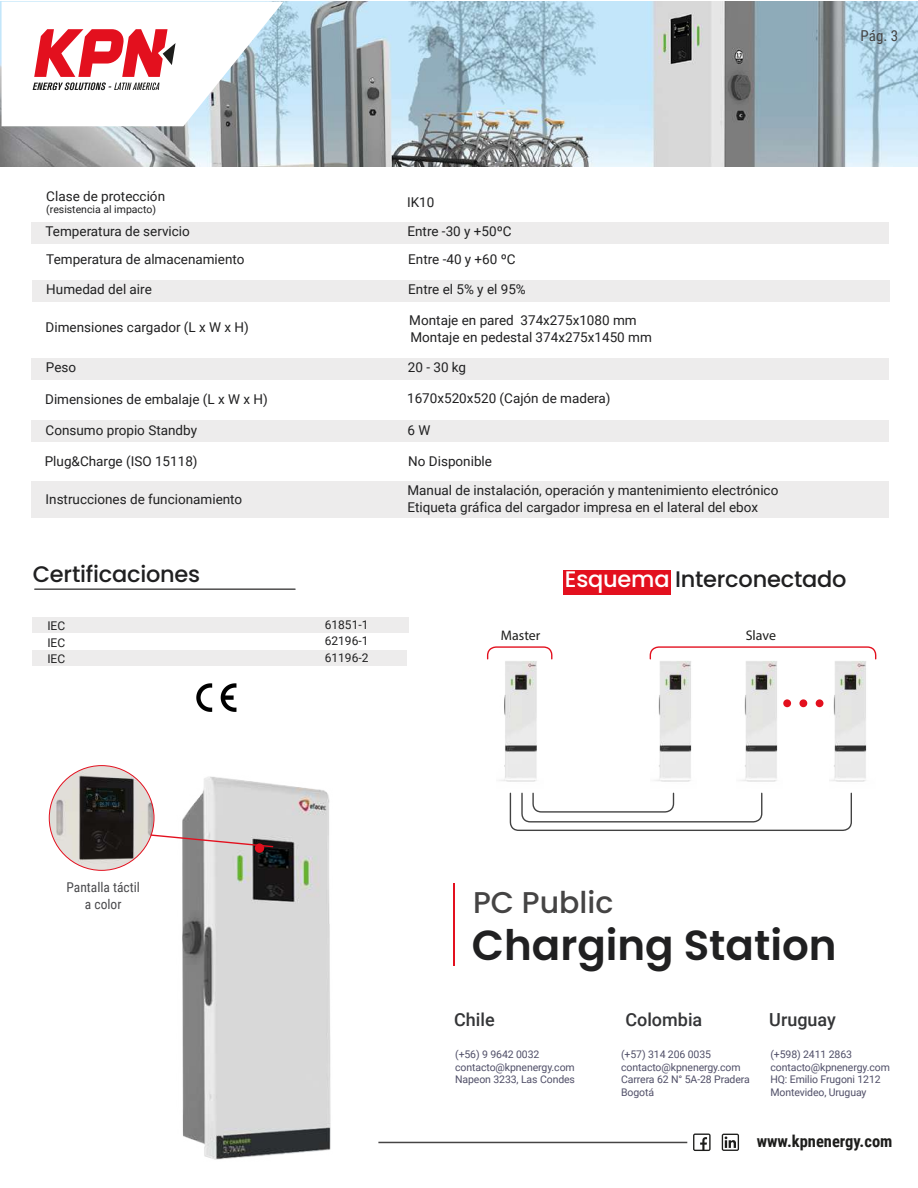
<style>
.page{position:relative;width:918px;height:1188px;background:#fff}
.page>*{position:absolute;margin:0;border:0;box-sizing:border-box;transform-origin:0 0}
.t1{font:600 42px "Poppins";color:#202021}
.t2{font:500 30px "Poppins";color:#454444}
.t3{font:500 22.5px "Poppins";letter-spacing:-.01em;color:#202021}
.t4{font:500 18px "Roboto";color:#343537}
.t5{font:700 16.5px "Roboto Condensed";color:#1d1d1b}
.t6{font:15px "Roboto Condensed";color:#454444}
.t7{font:13.95px "Myriad Pro";color:#1d1d1b}
.t8{font:13.5px/17.9px "Roboto";color:#202021}
.t9{font:13.5px/16.2px "Roboto Condensed";color:#4a4a4d;text-align:center}
.t10{font:12px/16.5px "Roboto";color:#202021;text-align:justify}
.t11{font:10.5px/12.6px "Roboto";letter-spacing:-.01em;color:#504f68}
.t12{font:10.5px "Roboto";color:#202021}
.s1{color:#fff}
</style>
<div class="page">
<img style="left:0;top:2px;width:918px;height:165px">
<hr style="left:453px;top:883px;width:1px;height:83px;background:#e3101e">
<svg style="left:2px;top:2px;width:281px;height:124px"></svg>
<svg style="left:693px;top:1134px;width:18px;height:17px"></svg>
<svg style="left:722px;top:1134px;width:17px;height:17px"></svg>
<hr style="left:34px;top:588px;width:262px;height:2px;background:#454444">
<div style="left:32px;top:650px;width:375px;height:16px;background:#edecec"></div>
<div style="left:32px;top:617px;width:377px;height:16px;background:#edecec"></div>
<img style="left:196px;top:683px;width:41px;height:29px">
<div style="left:31px;top:222px;width:858px;height:22px;background:#edecec"></div>
<div style="left:32px;top:280px;width:857px;height:22px;background:#edecec"></div>
<div style="left:32px;top:358px;width:857px;height:22px;background:#edecec"></div>
<div style="left:31px;top:420px;width:858px;height:22px;background:#edecec"></div>
<div style="left:31px;top:482px;width:858px;height:36px;background:#edecec"></div>
<svg style="left:509px;top:792px;width:343px;height:39px"></svg>
<img style="left:499px;top:661px;width:38px;height:121px">
<img style="left:654px;top:661px;width:38px;height:121px">
<img style="left:740px;top:661px;width:38px;height:121px">
<img style="left:829px;top:661px;width:38px;height:121px">
<div style="left:783px;top:699px;width:8px;height:8px;background:#e3101e;border-radius:50%"></div>
<div style="left:799px;top:699px;width:8px;height:8px;background:#e3101e;border-radius:50%"></div>
<div style="left:816px;top:699px;width:7px;height:8px;background:#e3101e;border-radius:50%"></div>
<svg style="left:486px;top:646px;width:67px;height:14px"></svg>
<svg style="left:649px;top:646px;width:228px;height:14px"></svg>
<div style="left:563px;top:570px;width:107px;height:25px;background:#e3101e"></div>
<img style="left:143px;top:776px;width:236px;height:384px">
<img style="left:49px;top:766px;width:105px;height:104px;border-radius:52px">
<svg style="left:150px;top:834px;width:124px;height:14px"></svg>
<div style="left:255px;top:843px;width:9px;height:10px;background:#e3101e;border-radius:50%"></div>
<hr style="left:378px;top:1142px;width:309px;height:1px;background:#454444">
<p class="t6" style="left:861px;top:25px;width:39px">Pág. 3</p>
<p class="t8" style="left:46px;top:186px;width:120px">Clase de protección</p>
<p class="t12" style="left:46px;top:202px;width:111px">(resistencia al impacto)</p>
<p class="t8" style="left:407px;top:192px;width:29px">IK10</p>
<p class="t8" style="left:46px;top:222px;width:146px">Temperatura de servicio</p>
<p class="t8" style="left:407px;top:222px;width:106px">Entre -30 y +50ºC</p>
<p class="t8" style="left:46px;top:250px;width:200px">Temperatura de almacenamiento</p>
<p class="t8" style="left:408px;top:250px;width:109px">Entre -40 y +60 ºC</p>
<p class="t8" style="left:46px;top:280px;width:107px">Humedad del aire</p>
<p class="t8" style="left:408px;top:280px;width:119px">Entre el 5% y el 95%</p>
<p class="t8" style="left:46px;top:318px;width:205px">Dimensiones cargador (L x W x H)</p>
<p class="t8" style="left:409px;top:310px;width:244px">Montaje en pared 374x275x1080 mm<br>Montaje en pedestal 374x275x1450 mm</p>
<p class="t8" style="left:46px;top:358px;width:32px">Peso</p>
<p class="t8" style="left:408px;top:358px;width:60px">20 - 30 kg</p>
<p class="t8" style="left:45px;top:389px;width:224px">Dimensiones de embalaje (L x W x H)</p>
<p class="t8" style="left:407px;top:389px;width:205px">1670x520x520 (Cajón de madera)</p>
<p class="t8" style="left:46px;top:421px;width:153px">Consumo propio Standby</p>
<p class="t8" style="left:407px;top:421px;width:24px">6 W</p>
<p class="t8" style="left:45px;top:452px;width:154px">Plug&amp;Charge (ISO 15118)</p>
<p class="t8" style="left:408px;top:452px;width:85px">No Disponible</p>
<p class="t8" style="left:46px;top:489px;width:198px">Instrucciones de funcionamiento</p>
<p class="t8" style="left:407px;top:482px;width:372px;line-height:16.2px">Manual de instalación, operación y mantenimiento electrónico<br>Etiqueta gráfica del cargador impresa en el lateral del ebox</p>
<h3 class="t3" style="left:33px;top:561px;width:169px">Certificaciones</h3>
<p class="t10" style="left:47px;top:617px;width:19px">IEC IEC IEC</p>
<p class="t10" style="left:325px;top:616px;width:45px">61851-1<br>62196-1<br>61196-2</p>
<h3 class="t3" style="left:565px;top:567px;width:283px"><span class="s1">Esquema</span> Interconectado</h3>
<p class="t7" style="left:501px;top:626px;width:41px">Master</p>
<p class="t7" style="left:746px;top:626px;width:32px">Slave</p>
<p class="t9" style="left:67px;top:879px;width:75px">Pantalla táctil a color</p>
<h2 class="t2" style="left:473px;top:885px;width:142px">PC Public</h2>
<h1 class="t1" style="left:472px;top:921px;width:366px">Charging Station</h1>
<h3 class="t4" style="left:454px;top:1007px;width:42px">Chile</h3>
<h3 class="t4" style="left:625px;top:1007px;width:78px">Colombia</h3>
<h3 class="t4" style="left:769px;top:1007px;width:68px">Uruguay</h3>
<p class="t11" style="left:455px;top:1048px;width:121px">(+56) 9 9642 0032 contacto@kpnenergy.com<br>Napeon 3233, Las Condes</p>
<p class="t11" style="left:621px;top:1048px;width:130px">(+57) 314 206 0035 contacto@kpnenergy.com<br>Carrera 62 N° 5A-28 Pradera<br>Bogotá</p>
<p class="t11" style="left:770px;top:1048px;width:121px">(+598) 2411 2863 contacto@kpnenergy.com<br>HQ: Emilio Frugoni 1212<br>Montevideo, Uruguay</p>
<p class="t5" style="left:757px;top:1130px;width:137px">www.kpnenergy.com</p>
</div>
